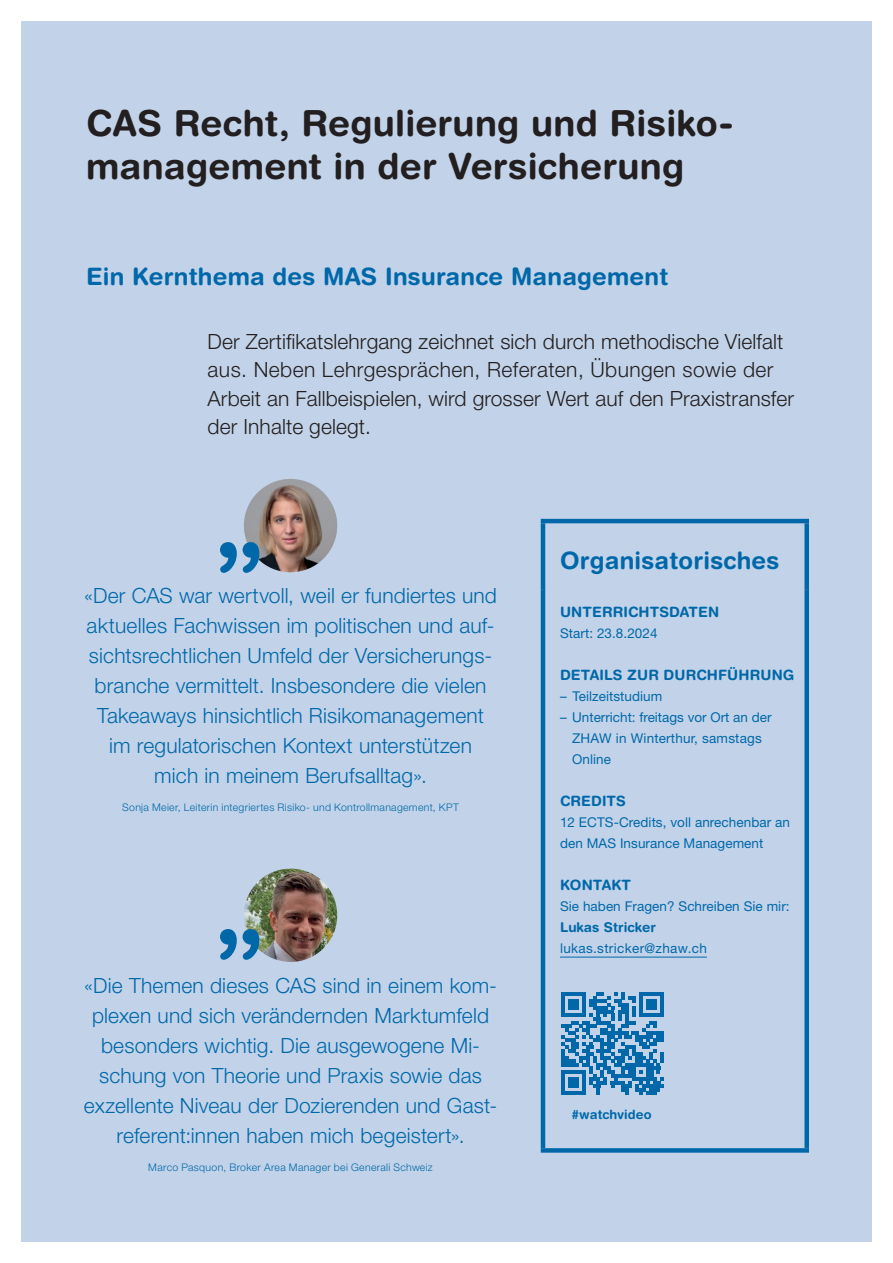
<style>
.page{position:relative;width:893px;height:1263px;background:#fff}
.page>*{position:absolute;margin:0;border:0;box-sizing:border-box;transform-origin:0 0}
.t1{font:700 36px/42.5px "Helvetica Rounded LT Std";letter-spacing:.01em;color:#231f20}
.t2{font:700 24px "Helvetica Rounded LT Std";letter-spacing:.01em;color:#0068a9}
.t3{font:300 21px/30px "Helvetica Neue LT Pro";letter-spacing:.01em;color:#0068a9;text-align:center}
.t4{font:300 21px/28.5px "Helvetica Neue LT Pro";letter-spacing:.005em;color:#231f20}
.t5{font:700 14.25px "Helvetica Rounded LT Std";letter-spacing:.01em;color:#0068a9}
.t6{font:13.5px/21px "Helvetica Neue LT Pro";letter-spacing:.005em;color:#0068a9}
.t7{font:13.5px "Helvetica Neue LT Pro";letter-spacing:.025em;color:#0068a9}
.t8{font:700 13.5px "Helvetica Rounded LT Std";letter-spacing:.005em;color:#0068a9}
.t9{font:700 12.9px "Helvetica Rounded LT Std";letter-spacing:.01em;color:#0068a9}
.t10{font:300 10.5px "Helvetica Neue LT Pro";letter-spacing:.03em;color:#0068a9}
</style>
<div class="page">
<div style="left:21px;top:21px;width:851px;height:1221px;background:#c2d3e9"></div>
<hr style="left:541px;top:519px;width:268px;height:4px;background:#0068a9">
<hr style="left:541px;top:523px;width:4px;height:66px;background:#0068a9">
<div style="left:804px;top:523px;width:5px;height:66px;background:#0068a9"></div>
<hr style="left:541px;top:589px;width:4px;height:559px;background:#0068a9">
<div style="left:804px;top:589px;width:5px;height:559px;background:#0068a9"></div>
<div style="left:541px;top:1148px;width:268px;height:5px;background:#0068a9"></div>
<hr style="left:560px;top:957px;width:147px;height:1px;background:#0068a9">
<svg style="left:561px;top:992px;width:103px;height:103px"></svg>
<hr style="left:561px;top:1091px;width:25px;height:4px;background:#0068a9">
<div style="left:568px;top:1077px;width:11px;height:11px;background:#0068a9"></div>
<img style="left:244px;top:479px;width:93px;height:93px;border-radius:47px">
<svg style="left:220px;top:542px;width:39px;height:31px"></svg>
<img style="left:244px;top:868px;width:93px;height:94px;border-radius:47px">
<svg style="left:220px;top:929px;width:39px;height:31px"></svg>
<h1 class="t1" style="left:86px;top:101px;width:646px">CAS Recht, Regulierung und Risiko&shy;management in der Versicherung</h1>
<p class="t2" style="left:86px;top:262px;width:584px">Ein Kernthema des MAS Insurance Management</p>
<p class="t4" style="left:208px;top:327px;width:588px">Der Zertifikatslehrgang zeichnet sich durch methodische Vielfalt aus. Neben Lehrgesprächen, Referaten, Übungen sowie der Arbeit an Fallbeispielen, wird grosser Wert auf den Praxistransfer der Inhalte gelegt.</p>
<p class="t3" style="left:84px;top:580px;width:414px">«Der CAS war wertvoll, weil er fundiertes und aktuelles Fachwissen im politischen und auf&shy;sichtsrechtlichen Umfeld der Versicherungs&shy;branche vermittelt. Insbesondere die vielen Takeaways hinsichtlich Risikomanagement im regulatorischen Kontext unterstützen<br>mich in meinem Berufsalltag».</p>
<p class="t10" style="left:122px;top:801px;width:338px">Sonja Meier, Leiterin integriertes Risiko- und Kontrollmanagement, KPT</p>
<p class="t3" style="left:84px;top:970px;width:415px">«Die Themen dieses CAS sind in einem kom&shy;plexen und sich verändernden Marktumfeld besonders wichtig. Die ausgewogene Mi&shy;schung von Theorie und Praxis sowie das exzellente Niveau der Dozierenden und Gast&shy;referent:innen haben mich begeistert».</p>
<p class="t10" style="left:148px;top:1161px;width:286px">Marco Pasquon, Broker Area Manager bei Generali Schweiz</p>
<p class="t2" style="left:560px;top:546px;width:221px">Organisatorisches</p>
<p class="t5" style="left:560px;top:603px;width:161px">UNTERRICHTSDATEN</p>
<p class="t6" style="left:560px;top:622px;width:99px">Start: 23.8.2024</p>
<p class="t5" style="left:560px;top:666px;width:236px">DETAILS ZUR DURCHFÜHRUNG</p>
<p class="t6" style="left:560px;top:685px;width:104px">– Teilzeitstudium</p>
<p class="t6" style="left:572px;top:706px;width:201px;text-indent:-12px">– Unterricht: freitags vor Ort an der<br>ZHAW in Winterthur, samstags<br>Online</p>
<p class="t5" style="left:560px;top:792px;width:68px">CREDITS</p>
<p class="t6" style="left:560px;top:811px;width:231px">12 ECTS-Credits, voll anrechenbar an den MAS Insurance Management</p>
<p class="t5" style="left:560px;top:876px;width:72px">KONTAKT</p>
<p class="t6" style="left:560px;top:895px;width:231px">Sie haben Fragen? Schreiben Sie mir:</p>
<p class="t8" style="left:560px;top:918px;width:97px">Lukas Stricker</p>
<p class="t7" style="left:560px;top:939px;width:148px">lukas.stricker@zhaw.ch</p>
<p class="t9" style="left:572px;top:1106px;width:82px">#watchvideo</p>
</div>
